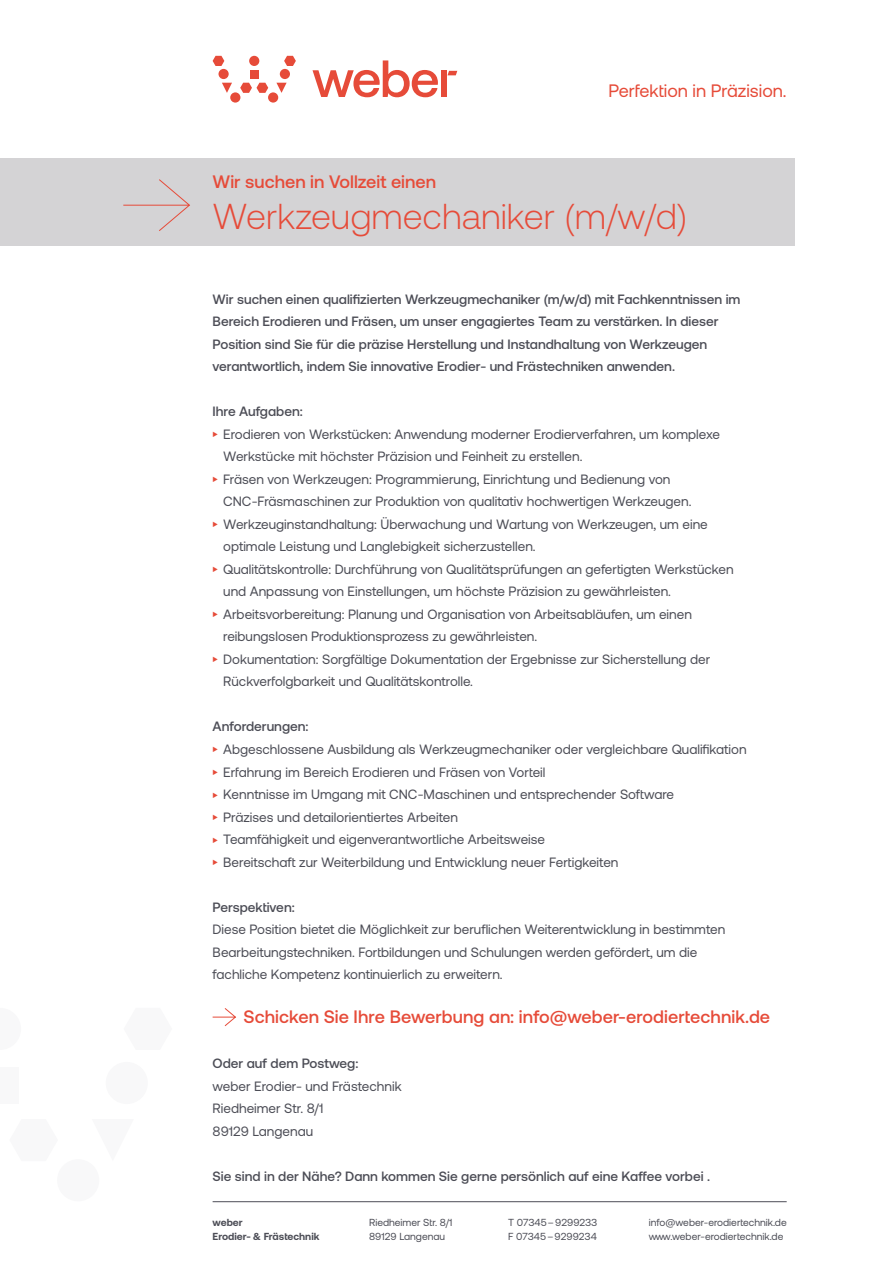
<style>
.page{position:relative;width:893px;height:1263px;background:#fff}
.page>*{position:absolute;margin:0;border:0;box-sizing:border-box;transform-origin:0 0}
.t1{font:300 36px "Aeonik";color:#e64b39}
.t2{font:500 18px "Aeonik";color:#e64b39}
.t3{font:18px "Aeonik";color:#e64b39}
.t4{font:13.5px/22.5px "Aeonik";color:#4c4d56}
.t5{font:500 13.5px/22.5px "Aeonik";color:#4c4d56}
.t6{font:10.2px/14.2px "Aeonik";color:#4c4d56}
.t7{font:700 10.2px/14.2px "Aeonik";color:#4c4d56}
.s1{font-size:10.5px;color:#e64b39}
.s2{font-weight:500}
</style>
<div class="page">
<hr style="left:213px;top:1201px;width:574px;height:1px;background:#4c4d56">
<svg style="left:312px;top:60px;width:126px;height:37px"></svg>
<svg style="left:447px;top:71px;width:10px;height:4px"></svg>
<div style="left:441px;top:70px;width:5px;height:27px;background:#e64b39"></div>
<div style="left:230px;top:92px;width:10px;height:11px;background:#e64b39;border-radius:50%"></div>
<svg style="left:240px;top:83px;width:28px;height:10px"></svg>
<div style="left:249px;top:56px;width:10px;height:10px;background:#e64b39;border-radius:50%"></div>
<svg style="left:222px;top:83px;width:10px;height:10px"></svg>
<div style="left:268px;top:92px;width:10px;height:11px;background:#e64b39;border-radius:50%"></div>
<div style="left:218px;top:69px;width:11px;height:10px;background:#e64b39;border-radius:50%"></div>
<div style="left:280px;top:69px;width:10px;height:10px;background:#e64b39;border-radius:50%"></div>
<svg style="left:276px;top:83px;width:11px;height:10px"></svg>
<svg style="left:284px;top:56px;width:12px;height:10px"></svg>
<svg style="left:213px;top:56px;width:11px;height:10px"></svg>
<div style="left:250px;top:70px;width:9px;height:9px;background:#e64b39"></div>
<div style="left:0;top:158px;width:795px;height:88px;background:#d4d3d5"></div>
<svg style="left:123px;top:179px;width:67px;height:52px"></svg>
<div style="left:57px;top:1159px;width:42px;height:42px;background:#f8f8f9;border-radius:50%"></div>
<div style="left:106px;top:1062px;width:42px;height:42px;background:#f8f8f9;border-radius:50%"></div>
<div style="left:0;top:1068px;width:18px;height:36px;background:#f8f8f9"></div>
<svg style="left:212px;top:1008px;width:24px;height:19px"></svg>
<h2 class="t3" style="left:608px;top:81px;width:180px">Perfektion in Präzision.</h2>
<h2 class="t2" style="left:213px;top:172px;width:225px">Wir suchen in Vollzeit einen</h2>
<h1 class="t1" style="left:213px;top:196px;width:476px">Werkzeugmechaniker (m/w/d)</h1>
<p class="t5" style="left:213px;top:288px;width:529px">Wir suchen einen qualifizierten Werkzeugmechaniker (m/w/d) mit Fachkenntnissen im Bereich Erodieren und Fräsen, um unser engagiertes Team zu verstärken. In dieser Position sind Sie für die präzise Herstellung und Instandhaltung von Werkzeugen verantwortlich, indem Sie innovative Erodier- und Frästechniken anwenden.</p>
<p class="t5" style="left:213px;top:400px;width:92px">Ihre Aufgaben:</p>
<p class="t4" style="left:213px;top:423px;width:509px"><span class="s1">▶</span> Erodieren von Werkstücken: Anwendung moderner Erodierverfahren, um komplexe</p>
<p class="t4" style="left:223px;top:445px;width:361px">Werkstücke mit höchster Präzision und Feinheit zu erstellen.</p>
<p class="t4" style="left:213px;top:468px;width:459px"><span class="s1">▶</span> Fräsen von Werkzeugen: Programmierung, Einrichtung und Bedienung von</p>
<p class="t4" style="left:223px;top:490px;width:470px">CNC-Fräsmaschinen zur Produktion von qualitativ hochwertigen Werkzeugen.</p>
<p class="t4" style="left:213px;top:513px;width:497px"><span class="s1">▶</span> Werkzeuginstandhaltung: Überwachung und Wartung von Werkzeugen, um eine</p>
<p class="t4" style="left:223px;top:535px;width:314px">optimale Leistung und Langlebigkeit sicherzustellen.</p>
<p class="t4" style="left:213px;top:558px;width:522px"><span class="s1">▶</span> Qualitätskontrolle: Durchführung von Qualitätsprüfungen an gefertigten Werkstücken</p>
<p class="t4" style="left:223px;top:580px;width:449px">und Anpassung von Einstellungen, um höchste Präzision zu gewährleisten.</p>
<p class="t4" style="left:213px;top:603px;width:481px"><span class="s1">▶</span> Arbeitsvorbereitung: Planung und Organisation von Arbeitsabläufen, um einen</p>
<p class="t4" style="left:223px;top:625px;width:315px">reibungslosen Produktionsprozess zu gewährleisten.</p>
<p class="t4" style="left:213px;top:648px;width:499px"><span class="s1">▶</span> Dokumentation: Sorgfältige Dokumentation der Ergebnisse zur Sicherstellung der</p>
<p class="t4" style="left:223px;top:670px;width:251px">Rückverfolgbarkeit und Qualitätskontrolle.</p>
<p class="t4" style="left:213px;top:715px;width:535px"><span class="s2">Anforderungen:<br></span><span class="s1">▶</span> Abgeschlossene Ausbildung als Werkzeugmechaniker oder vergleichbare Qualifikation <span class="s1">▶</span> Erfahrung im Bereich Erodieren und Fräsen von Vorteil<br><span class="s1">▶</span> Kenntnisse im Umgang mit CNC-Maschinen und entsprechender Software<br><span class="s1">▶</span> Präzises und detailorientiertes Arbeiten<br><span class="s1">▶</span> Teamfähigkeit und eigenverantwortliche Arbeitsweise<br><span class="s1">▶</span> Bereitschaft zur Weiterbildung und Entwicklung neuer Fertigkeiten</p>
<p class="t5" style="left:213px;top:895px;width:84px">Perspektiven:</p>
<p class="t4" style="left:213px;top:918px;width:514px">Diese Position bietet die Möglichkeit zur beruflichen Weiterentwicklung in bestimmten<br>Bearbeitungstechniken. Fortbildungen und Schulungen werden gefördert, um die fachliche Kompetenz kontinuierlich zu erweitern.</p>
<h2 class="t2" style="left:244px;top:1007px;width:528px">Schicken Sie Ihre Bewerbung an: info@weber-erodiertechnik.de</h2>
<p class="t5" style="left:213px;top:1052px;width:147px">Oder auf dem Postweg:</p>
<p class="t4" style="left:213px;top:1075px;width:191px">weber Erodier- und Frästechnik<br>Riedheimer Str. 8/1<br>89129 Langenau</p>
<p class="t5" style="left:213px;top:1165px;width:499px">Sie sind in der Nähe? Dann kommen Sie gerne persönlich auf eine Kaffee vorbei .</p>
<p class="t7" style="left:213px;top:1215px;width:108px">weber<br>Erodier- &amp; Frästechnik</p>
<p class="t6" style="left:369px;top:1215px;width:85px">Riedheimer Str. 8/1<br>89129 Langenau</p>
<p class="t6" style="left:508px;top:1215px;width:91px">T 07345–9299233<br>F 07345–9299234</p>
<p class="t6" style="left:649px;top:1215px;width:139px">info@weber-erodiertechnik.de www.weber-erodiertechnik.de</p>
</div>
